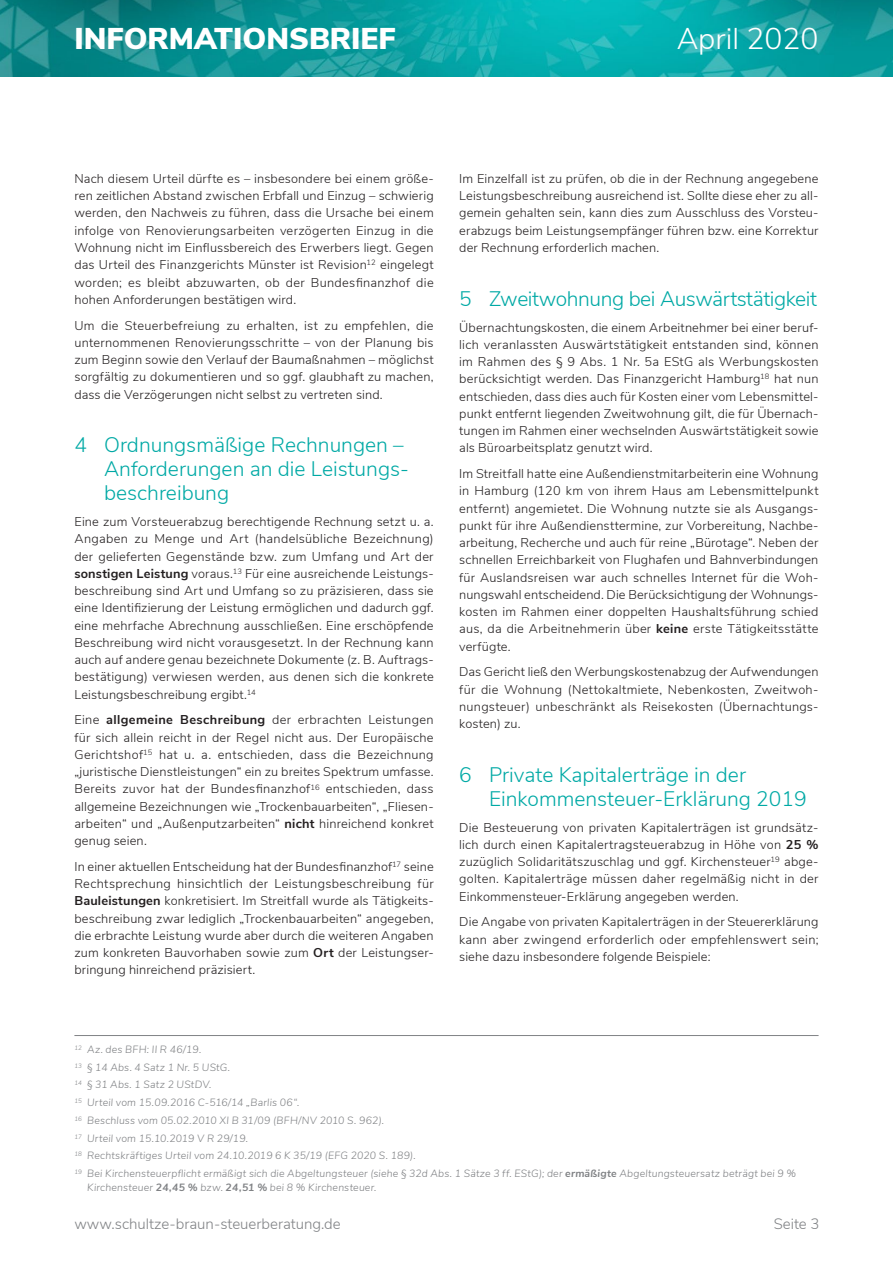
<style>
.page{position:relative;width:893px;height:1263px;background:#fff}
.page>*{position:absolute;margin:0;border:0;box-sizing:border-box;transform-origin:0 0}
.t1{font:900 30px "Nunito Sans";color:#fff}
.t2{font:300 30px "Nunito Sans";color:#fff}
.t3{font:300 21px/24px "Nunito Sans";color:#00a9a5;text-align:justify}
.t4{font:300 21px "Nunito Sans";letter-spacing:-.02em;color:#00a9a5}
.t5{font:300 15px "Nunito Sans";color:#808285}
.t6{font:300 12.75px/17.2px "Nunito Sans";letter-spacing:.01em;color:#231f20;text-align:justify}
.t7{font:italic 300 10.5px/17.7px "Nunito Sans";letter-spacing:.015em;color:#808285}
.s1{font-weight:700}
</style>
<div class="page">
<img style="left:0;top:0;width:893px;height:77px">
<hr style="left:74px;top:1035px;width:745px;height:1px;background:#808285">
<h1 class="t1" style="left:74px;top:16px;width:323px">INFORMATIONSBRIEF</h1>
<h1 class="t2" style="left:677px;top:17px;width:143px">April 2020</h1>
<p class="t6" style="left:74px;top:169px;width:361px">Nach diesem Urteil dürfte es – insbesondere bei einem größe&shy;ren zeitlichen Abstand zwischen Erbfall und Einzug – schwierig werden, den Nachweis zu führen, dass die Ursache bei einem infolge von Renovierungsarbeiten verzögerten Einzug in die Wohnung nicht im Einflussbereich des Erwerbers liegt. Gegen das Urteil des Finanzgerichts Münster ist Revision<sup>12</sup> eingelegt worden; es bleibt abzuwarten, ob der Bundesfinanzhof die hohen Anforderungen bestätigen wird.</p>
<p class="t6" style="left:74px;top:316px;width:361px">Um die Steuerbefreiung zu erhalten, ist zu empfehlen, die unternommenen Renovierungsschritte – von der Planung bis zum Beginn sowie den Verlauf der Baumaßnahmen – möglichst sorgfältig zu dokumentieren und so ggf. glaubhaft zu machen, dass die Verzögerungen nicht selbst zu vertreten sind.</p>
<h2 class="t3" style="left:104px;top:432px;width:303px;text-indent:-30px">4 Ordnungsmäßige Rechnungen – Anforderungen an die Leistungs&shy;beschreibung</h2>
<p class="t6" style="left:74px;top:512px;width:361px">Eine zum Vorsteuerabzug berechtigende Rechnung setzt u. a.<br>Angaben zu Menge und Art (handelsübliche Bezeichnung) der gelieferten Gegenstände bzw. zum Umfang und Art der <span class="s1">sonstigen Leistung</span> voraus.<sup>13</sup> Für eine ausreichende Leistungs&shy;beschreibung sind Art und Umfang so zu präzisieren, dass sie eine Identifizierung der Leistung ermöglichen und dadurch ggf. eine mehrfache Abrechnung ausschließen. Eine erschöpfende Beschreibung wird nicht vorausgesetzt. In der Rechnung kann auch auf andere genau bezeichnete Dokumente (z. B. Auftrags&shy;bestätigung) verwiesen werden, aus denen sich die konkrete Leistungsbeschreibung ergibt.<sup>14</sup></p>
<p class="t6" style="left:74px;top:710px;width:361px">Eine <span class="s1">allgemeine Beschreibung</span> der erbrachten Leistungen für sich allein reicht in der Regel nicht aus. Der Europäische Gerichtshof<sup>15</sup> hat u. a. entschieden, dass die Bezeichnung „juristische Dienstleistungen“ ein zu breites Spektrum umfasse.<br>Bereits zuvor hat der Bundesfinanzhof<sup>16</sup> entschieden, dass allgemeine Bezeichnungen wie „Trockenbauarbeiten“, „Fliesen&shy;arbeiten“ und „Außenputzarbeiten“ <span class="s1">nicht</span> hinreichend konkret genug seien.</p>
<p class="t6" style="left:74px;top:857px;width:361px">In einer aktuellen Entscheidung hat der Bundesfinanzhof<sup>17</sup> seine Rechtsprechung hinsichtlich der Leistungsbeschreibung für <span class="s1">Bauleistungen</span> konkretisiert. Im Streitfall wurde als Tätigkeits&shy;beschreibung zwar lediglich „Trockenbauarbeiten“ angegeben, die erbrachte Leistung wurde aber durch die weiteren Angaben zum konkreten Bauvorhaben sowie zum <span class="s1">Ort</span> der Leistungser&shy;bringung hinreichend präzisiert.</p>
<p class="t6" style="left:459px;top:169px;width:361px">Im Einzelfall ist zu prüfen, ob die in der Rechnung angegebene Leistungsbeschreibung ausreichend ist. Sollte diese eher zu all&shy;gemein gehalten sein, kann dies zum Ausschluss des Vorsteu&shy;erabzugs beim Leistungsempfänger führen bzw. eine Korrektur der Rechnung erforderlich machen.</p>
<h2 class="t4" style="left:459px;top:283px;width:359px">5 Zweitwohnung bei Auswärtstätigkeit</h2>
<p class="t6" style="left:459px;top:318px;width:361px">Übernachtungskosten, die einem Arbeitnehmer bei einer beruf&shy;lich veranlassten Auswärtstätigkeit entstanden sind, können im Rahmen des § 9 Abs. 1 Nr. 5a EStG als Werbungskosten berücksichtigt werden. Das Finanzgericht Hamburg<sup>18</sup> hat nun entschieden, dass dies auch für Kosten einer vom Lebensmittel&shy;punkt entfernt liegenden Zweitwohnung gilt, die für Übernach&shy;tungen im Rahmen einer wechselnden Auswärtstätigkeit sowie als Büroarbeitsplatz genutzt wird.</p>
<p class="t6" style="left:459px;top:464px;width:361px">Im Streitfall hatte eine Außendienstmitarbeiterin eine Wohnung in Hamburg (120 km von ihrem Haus am Lebensmittelpunkt entfernt) angemietet. Die Wohnung nutzte sie als Ausgangs&shy;punkt für ihre Außendiensttermine, zur Vorbereitung, Nachbe&shy;arbeitung, Recherche und auch für reine „Bürotage“. Neben der schnellen Erreichbarkeit von Flughafen und Bahnverbindungen für Auslandsreisen war auch schnelles Internet für die Woh&shy;nungswahl entscheidend. Die Berücksichtigung der Wohnungs&shy;kosten im Rahmen einer doppelten Haushaltsführung schied aus, da die Arbeitnehmerin über <span class="s1">keine</span> erste Tätigkeitsstätte verfügte.</p>
<p class="t6" style="left:459px;top:662px;width:361px">Das Gericht ließ den Werbungskostenabzug der Aufwendungen für die Wohnung (Nettokaltmiete, Nebenkosten, Zweitwoh&shy;nungsteuer) unbeschränkt als Reisekosten (Übernachtungs&shy;kosten) zu.</p>
<h2 class="t3" style="left:489px;top:761px;width:319px;text-indent:-30px">6 Private Kapitalerträge in der<br>Einkommensteuer-Erklärung 2019</h2>
<p class="t6" style="left:459px;top:818px;width:361px">Die Besteuerung von privaten Kapitalerträgen ist grundsätz&shy;lich durch einen Kapitalertragsteuerabzug in Höhe von <span class="s1">25 % </span>zuzüglich Solidaritätszuschlag und ggf. Kirchensteuer<sup>19</sup> abge&shy;golten. Kapitalerträge müssen daher regelmäßig nicht in der Einkommensteuer-Erklärung angegeben werden.</p>
<p class="t6" style="left:459px;top:912px;width:361px">Die Angabe von privaten Kapitalerträgen in der Steuererklärung kann aber zwingend erforderlich oder empfehlenswert sein; siehe dazu insbesondere folgende Beispiele:</p>
<p class="t7" style="left:74px;top:1040px;width:723px"><sup>12</sup> Az. des BFH: II R 46/19.<br><sup>13</sup> § 14 Abs. 4 Satz 1 Nr. 5 UStG.<br><sup>14</sup> § 31 Abs. 1 Satz 2 UStDV.<br><sup>15</sup> Urteil vom 15.09.2016 C-516/14 „Barlis 06“.<br><sup>16</sup> Beschluss vom 05.02.2010 XI B 31/09 (BFH/NV 2010 S. 962).<br><sup>17</sup> Urteil vom 15.10.2019 V R 29/19.<br><sup>18</sup> Rechtskräftiges Urteil vom 24.10.2019 6 K 35/19 (EFG 2020 S. 189).<br><sup>19</sup> Bei Kirchensteuerpflicht ermäßigt sich die Abgeltungsteuer (siehe § 32d Abs. 1 Sätze 3 ff. EStG); der <span class="s1">ermäßigte</span> Abgeltungsteuersatz beträgt bei 9 %</p>
<p class="t7" style="left:87px;top:1177px;width:291px">Kirchensteuer <span class="s1">24,45 %</span> bzw. <span class="s1">24,51 %</span> bei 8 % Kirchensteuer.</p>
<p class="t5" style="left:74px;top:1213px;width:268px">www.schultze-braun-steuerberatung.de</p>
<p class="t5" style="left:774px;top:1213px;width:47px">Seite 3</p>
</div>
